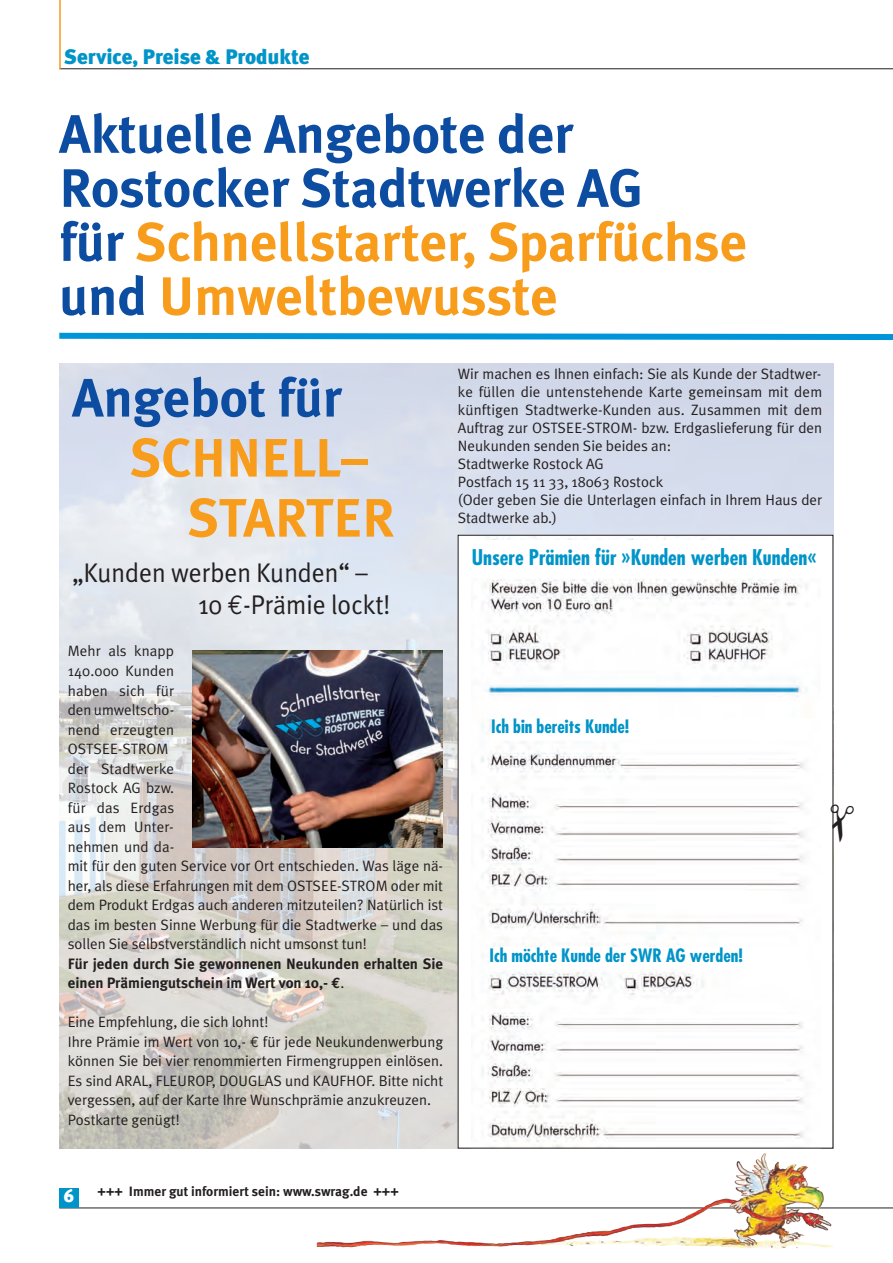
<style>
.page{position:relative;width:893px;height:1263px;background:#fff}
.page>*{position:absolute;margin:0;border:0;box-sizing:border-box;transform-origin:0 0}
.t1{font:700 54px/54px "Meta Plus";color:#0d4da1}
.t2{font:700 54px/60px "Meta Plus";color:#f89c1c}
.t3{font:27px/32.4px "Meta Plus Normal";color:#231f20;scale:.95 1}
.t4{font:700 condensed 21px "Futura";color:#0094c8}
.t5{font:900 21px "Meta Plus";color:#0094c8}
.t6{font:700 condensed 18px "Futura";color:#0094c8}
.t7{font:900 18px "Meta Plus";color:#fff}
.t8{font:15px/19.5px "Meta Plus Normal";color:#231f20}
.t9{font:700 15px/19.5px "Meta Plus";color:#231f20}
.t10{font:700 13.5px "Meta Plus";color:#231f20}
.s1{color:#f89c1c}
.s2{font-family:"Euro Mono"}
.s3{font-family:"Meta Plus Normal";font-weight:400}
</style>
<div class="page">
<img style="left:59px;top:363px;width:774px;height:785px">
<hr style="left:59px;top:1207px;width:834px;height:1px;background:#231f20">
<hr style="left:59px;top:68px;width:834px;height:1px;background:#231f20">
<hr style="left:59px;top:0;width:2px;height:69px;background:#f89c1c">
<img style="left:317px;top:1153px;width:447px;height:94px">
<div style="left:59px;top:1188px;width:19px;height:19px;background:#0094c8"></div>
<img style="left:192px;top:650px;width:250px;height:197px">
<svg style="left:59px;top:332px;width:834px;height:8px"></svg>
<div style="left:458px;top:535px;width:375px;height:613px;background:#fff"></div>
<img style="left:481px;top:537px;width:327px;height:609px">
<div style="left:472px;top:540px;width:351px;height:37px;background:#fff"></div>
<div style="left:489px;top:947px;width:317px;height:21px;background:#fff"></div>
<div style="left:491px;top:718px;width:317px;height:22px;background:#fff"></div>
<svg style="left:832px;top:804px;width:2px;height:38px"></svg>
<h3 class="t5" style="left:64px;top:45px;width:247px">Service, Preise &amp; Produkte</h3>
<h1 class="t1" style="left:59px;top:107px;width:689px">Aktuelle Angebote der<br>Rostocker Stadtwerke AG<br>für <span class="s1">Schnellstarter, Sparfüchse </span>und <span class="s1">Umweltbewusste</span></h1>
<h1 class="t1" style="left:72px;top:371px;width:271px">Angebot für</h1>
<h1 class="t2" style="left:188px;top:428px;width:209px;text-indent:-58px">SCHNELL–<br>STARTER</h1>
<h2 class="t3" style="left:198px;top:556px;width:204px;text-indent:-126px">„Kunden werben Kunden“ –<br>10 <span class="s2">€</span>-Prämie lockt!</h2>
<p class="t8" style="left:68px;top:641px;width:377px">Mehr als knapp<br>140.000 Kunden<br>haben sich für<br>den umweltscho-<br>nend erzeugten<br>OSTSEE-STROM<br>der Stadtwerke<br>Rostock AG bzw.<br>für das Erdgas<br>aus dem Unter-<br>nehmen und da-<br>mit für den guten Service vor Ort entschieden. Was läge nä&shy;her, als diese Erfahrungen mit dem OSTSEE-STROM oder mit dem Produkt Erdgas auch anderen mitzuteilen? Natürlich ist das im besten Sinne Werbung für die Stadtwerke – und das sollen Sie selbstverständlich nicht umsonst tun!</p>
<p class="t9" style="left:68px;top:953px;width:377px">Für jeden durch Sie gewonnenen Neukunden erhalten Sie einen Prämiengutschein im Wert von 10,- <span class="s2">€</span><span class="s3">.</span></p>
<p class="t8" style="left:68px;top:1012px;width:377px">Eine Empfehlung, die sich lohnt!<br>Ihre Prämie im Wert von 10,- <span class="s2">€</span> für jede Neukundenwerbung können Sie bei vier renommierten Firmengruppen einlösen.<br>Es sind ARAL, FLEUROP, DOUGLAS und KAUFHOF. Bitte nicht vergessen, auf der Karte Ihre Wunschprämie anzukreuzen.<br>Postkarte genügt!</p>
<p class="t8" style="left:458px;top:365px;width:366px;line-height:18px">Wir machen es Ihnen einfach: Sie als Kunde der Stadtwer&shy;ke füllen die untenstehende Karte gemeinsam mit dem künftigen Stadtwerke-Kunden aus. Zusammen mit dem Auftrag zur OSTSEE-STROM- bzw. Erdgaslieferung für den Neukunden senden Sie beides an:<br>Stadtwerke Rostock AG<br>Postfach 15 11 33, 18063 Rostock<br>(Oder geben Sie die Unterlagen einfach in Ihrem Haus der Stadtwerke ab.)</p>
<h3 class="t4" style="left:472px;top:547px;width:346px">Unsere Prämien für »Kunden werben Kunden«</h3>
<p class="t6" style="left:491px;top:718px;width:140px">Ich bin bereits Kunde!</p>
<p class="t6" style="left:489px;top:947px;width:255px">Ich möchte Kunde der SWR AG werden!</p>
<p class="t7" style="left:64px;top:1185px;width:12px">6</p>
<p class="t10" style="left:98px;top:1183px;width:303px">+++ Immer gut informiert sein: www.swrag.de +++</p>
</div>
